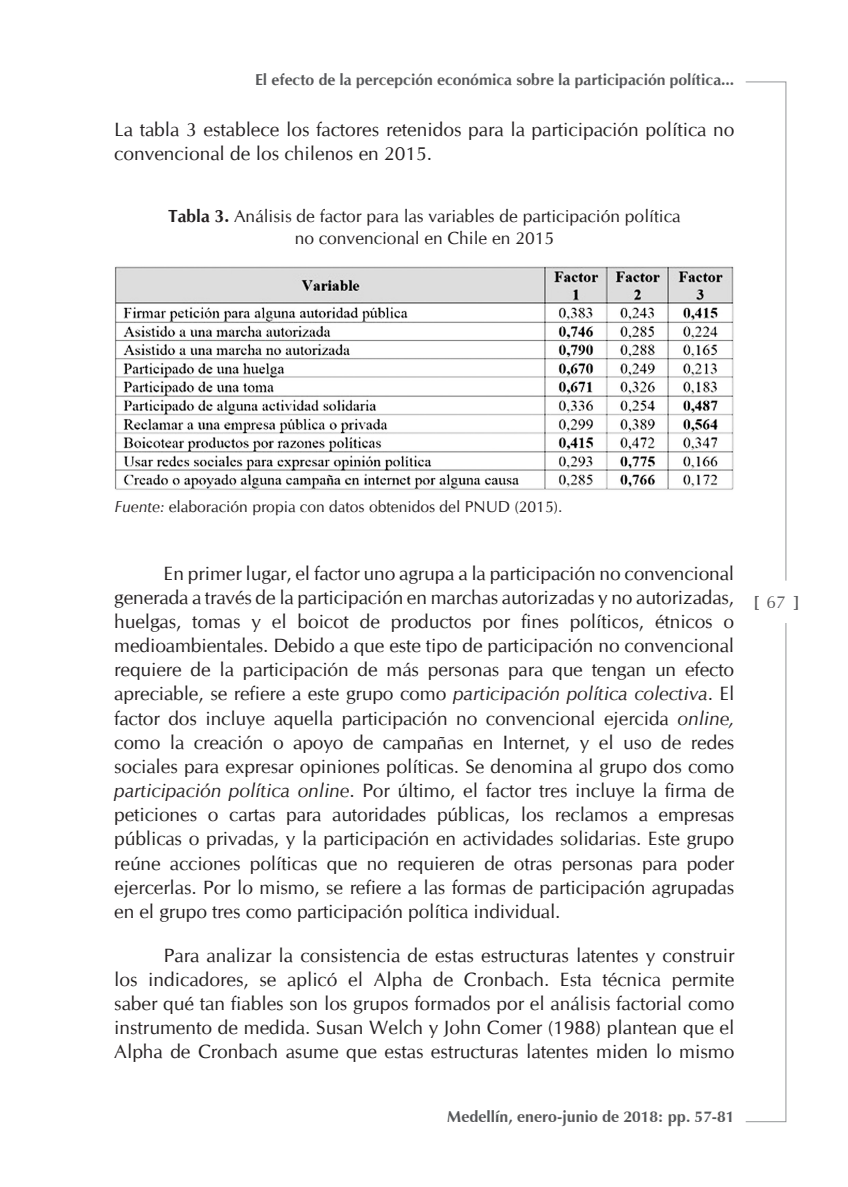
<style>
.page{position:relative;width:848px;height:1187px;background:#fff}
.page>*{position:absolute;margin:0;border:0;box-sizing:border-box;transform-origin:0 0}
.c_de_texto{font:19.25px/24.2px "CG Omega";color:#231f20;text-align:justify}
.tit_fig{font:17.5px/22.8px "CG Omega";color:#231f20;text-align:center}
.t1{font:700 17.5px "Zapf Humanist 601 BT";color:#57585a}
.t2{font:700 15.75px "CG Omega";color:#57585a}
.fuente{font:15.75px "CG Omega";color:#231f20}
.t3{font:700 15.75px "Zapf Humanist 601 BT";color:#57585a}
.s1{font-weight:700}
.s2{font-style:italic}
.s3{font-weight:400}
</style>
<div class="page">
<svg style="left:745px;top:81px;width:41px;height:500px"></svg>
<svg style="left:745px;top:623px;width:41px;height:499px"></svg>
<img style="left:115px;top:266px;width:619px;height:224px">
<p class="t2" style="left:255px;top:70px;width:480px">El efecto de la percepción económica sobre la participación política...</p>
<p class="c_de_texto" style="left:114px;top:118px;width:622px">La tabla 3 establece los factores retenidos para la participación política no convencional de los chilenos en 2015.</p>
<p class="tit_fig" style="left:168px;top:204px;width:514px"><span class="s1">Tabla 3.</span> Análisis de factor para las variables de participación política no convencional en Chile en 2015</p>
<p class="fuente" style="left:114px;top:497px;width:449px"><span class="s2">Fuente:</span> elaboración propia con datos obtenidos del PNUD (2015).</p>
<p class="c_de_texto" style="left:114px;top:561px;width:622px;text-indent:50px">En primer lugar, el factor uno agrupa a la participación no convencional generada a través de la participación en marchas autorizadas y no autorizadas, huelgas, tomas y el boicot de productos por fines políticos, étnicos o medioambientales. Debido a que este tipo de participación no convencional requiere de la participación de más personas para que tengan un efecto apreciable, se refiere a este grupo como <span class="s2">participación política colectiva</span>. El factor dos incluye aquella participación no convencional ejercida <span class="s2">online, </span>como la creación o apoyo de campañas en Internet, y el uso de redes sociales para expresar opiniones políticas. Se denomina al grupo dos como <span class="s2">participación política online</span>. Por último, el factor tres incluye la firma de peticiones o cartas para autoridades públicas, los reclamos a empresas públicas o privadas, y la participación en actividades solidarias. Este grupo reúne acciones políticas que no requieren de otras personas para poder ejercerlas. Por lo mismo, se refiere a las formas de participación agrupadas en el grupo tres como participación política individual.</p>
<p class="c_de_texto" style="left:114px;top:943px;width:622px;text-indent:50px">Para analizar la consistencia de estas estructuras latentes y construir los indicadores, se aplicó el Alpha de Cronbach. Esta técnica permite saber qué tan fiables son los grupos formados por el análisis factorial como instrumento de medida. Susan Welch y John Comer (1988) plantean que el Alpha de Cronbach asume que estas estructuras latentes miden lo mismo</p>
<p class="t3" style="left:447px;top:1106px;width:289px">Medellín, enero-junio de 2018: pp. 57-81</p>
<p class="t1" style="left:754px;top:591px;width:47px">[ <span class="s3">67</span> ]</p>
</div>
